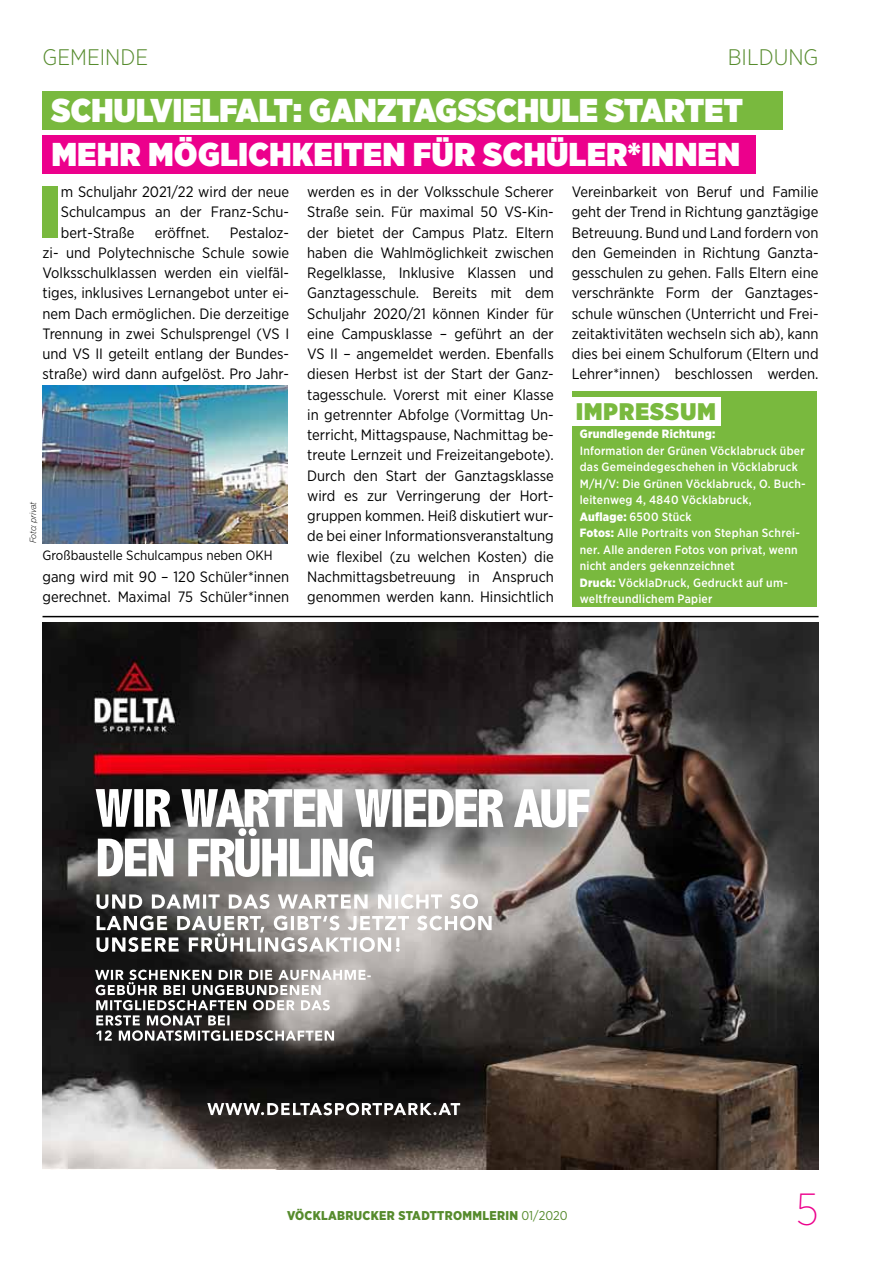
<style>
.page{position:relative;width:893px;height:1263px;background:#fff}
.page>*{position:absolute;margin:0;border:0;box-sizing:border-box;transform-origin:0 0}
.t1{font:900 72.9px "Gotham Narrow";color:#79b93e}
.t2{font:200 45px "Gotham Narrow";color:#ec008c}
.t3{font:900 33px "Gotham Narrow";letter-spacing:.02em;color:#fff}
.t4{font:900 24px "Gotham Narrow";letter-spacing:.05em;color:#79b93e}
.t5{font:300 22.5px "Gotham Narrow";color:#568b2d}
.t6{font:15px/20.2px "Gotham Narrow";color:#000;text-align:justify}
.t7{font:13.5px "Gotham Narrow";color:#000}
.t8{font:900 12.75px "Gotham Narrow";letter-spacing:.025em;color:#568b2d}
.t9{font:500 12px/16.5px "Gotham Narrow";letter-spacing:.015em;color:#fff}
.t10{font:900 12px "Gotham Narrow";letter-spacing:.02em;color:#fff}
.t11{font:italic 300 9px "Gotham Narrow";color:#000}
.s1{font-weight:900}
.s2{font-weight:400}
</style>
<div class="page">
<div style="left:572px;top:391px;width:244px;height:215px;background:#79b93e"></div>
<div style="left:572px;top:398px;width:149px;height:28px;background:#fff"></div>
<div style="left:43px;top:135px;width:713px;height:38px;background:#ec008c"></div>
<img style="left:43px;top:386px;width:244px;height:157px">
<img style="left:43px;top:622px;width:776px;height:547px">
<hr style="left:43px;top:616px;width:776px;height:1px;background:#000">
<div style="left:42px;top:91px;width:740px;height:39px;background:#79b93e"></div>
<h3 class="t5" style="left:43px;top:43px;width:107px">GEMEINDE</h3>
<h3 class="t5" style="left:728px;top:43px;width:13px">BILDU</h3>
<h3 class="t5" style="left:788px;top:43px;width:32px">NG</h3>
<h3 class="t3" style="left:51px;top:88px;width:39px">SCHULVIELFALT</h3>
<h3 class="t3" style="left:293px;top:88px;width:60px">: GANZTAGSSCHULE</h3>
<h3 class="t3" style="left:605px;top:88px;width:22px">STAR</h3>
<h3 class="t3" style="left:685px;top:88px;width:59px">TET</h3>
<h3 class="t3" style="left:52px;top:132px;width:48px">MEHR</h3>
<h3 class="t3" style="left:148px;top:132px;width:46px">MÖGLICHKEITEN</h3>
<h3 class="t3" style="left:413px;top:132px;width:328px">FÜR SCHÜLER*INNEN</h3>
<h1 class="t1" style="left:40px;top:162px;width:22px">I</h1>
<p class="t6" style="left:61px;top:181px;width:230px">m Schuljahr 2021/22 wird der neue Schulcampus an der Franz-Schu&shy;bert-Straße</p>
<p class="t6" style="left:155px;top:222px;width:56px">eröffnet.</p>
<p class="t6" style="left:43px;top:222px;width:248px;text-indent:187px">Pestaloz&shy;zi- und Polytechnische Schule sowie Volksschulklassen werden ein vielfäl&shy;tiges, inklusives Lernangebot unter ei&shy;nem Dach ermöglichen. Die derzeitige Trennung in zwei Schulsprengel (VS I und VS II geteilt entlang der Bundes&shy;straße) wird dann aufgelöst. Pro Jahr-</p>
<p class="t11" style="left:28px;top:543px;width:43px;rotate:-90deg">Foto: privat</p>
<p class="t7" style="left:43px;top:547px;width:232px">Großbaustelle Schulcampus neben OKH</p>
<p class="t6" style="left:43px;top:566px;width:248px">gang wird mit 90 – 120 Schüler*innen gerechnet. Maximal 75 Schüler*innen</p>
<p class="t6" style="left:307px;top:181px;width:248px">werden es in der Volksschule Scherer Straße sein. Für maximal 50 VS-Kin&shy;der bietet der Campus Platz. Eltern haben die Wahlmöglichkeit zwischen Regelklasse, Inklusive Klassen und Ganztagesschule. Bereits mit dem Schuljahr 2020/21 können Kinder für eine Campusklasse – geführt an der VS II – angemeldet werden. Ebenfalls diesen Herbst ist der Start der Ganz&shy;tagesschule. Vorerst mit einer Klasse in getrennter Abfolge (Vormittag Un&shy;terricht, Mittagspause, Nachmittag be&shy;treute Lernzeit und Freizeitangebote).<br>Durch den Start der Ganztagsklasse wird es zur Verringerung der Hort&shy;gruppen kommen. Heiß diskutiert wur&shy;de bei einer Informationsveranstaltung wie flexibel (zu welchen Kosten) die Nachmittagsbetreuung in Anspruch genommen werden kann. Hinsichtlich</p>
<p class="t6" style="left:572px;top:181px;width:248px">Vereinbarkeit von Beruf und Familie geht der Trend in Richtung ganztägige Betreuung. Bund und Land fordern von den Gemeinden in Richtung Ganzta&shy;gesschulen zu gehen. Falls Eltern eine verschränkte Form der Ganztages&shy;schule wünschen (Unterricht und Frei&shy;zeitaktivitäten wechseln sich ab), kann dies bei einem Schulforum (Eltern und Lehrer*innen) beschlossen werden.</p>
<h3 class="t4" style="left:576px;top:395px;width:141px">IMPRESSUM</h3>
<p class="t10" style="left:580px;top:426px;width:137px">Grundlegende Richtung:</p>
<p class="t9" style="left:580px;top:442px;width:228px">Information der Grünen Vöcklabruck über das Gemeindegeschehen in Vöcklabruck M/H/V: Die Grünen Vöcklabruck, O. Buch&shy;leitenweg 4, 4840 Vöcklabruck,<br><span class="s1">Auflage:</span> 6500 Stück<br><span class="s1">Fotos:</span> Alle Portraits von Stephan Schrei&shy;ner. Alle anderen Fotos von privat, wenn nicht anders gekennzeichnet<br><span class="s1">Druck:</span> VöcklaDruck, Gedruckt auf um&shy;weltfreundlichem Papier</p>
<p class="t8" style="left:287px;top:1207px;width:282px">VÖCKLABRUCKER STADTTROMMLERIN <span class="s2">01/2020</span></p>
<h2 class="t2" style="left:796px;top:1181px;width:24px">5</h2>
</div>
